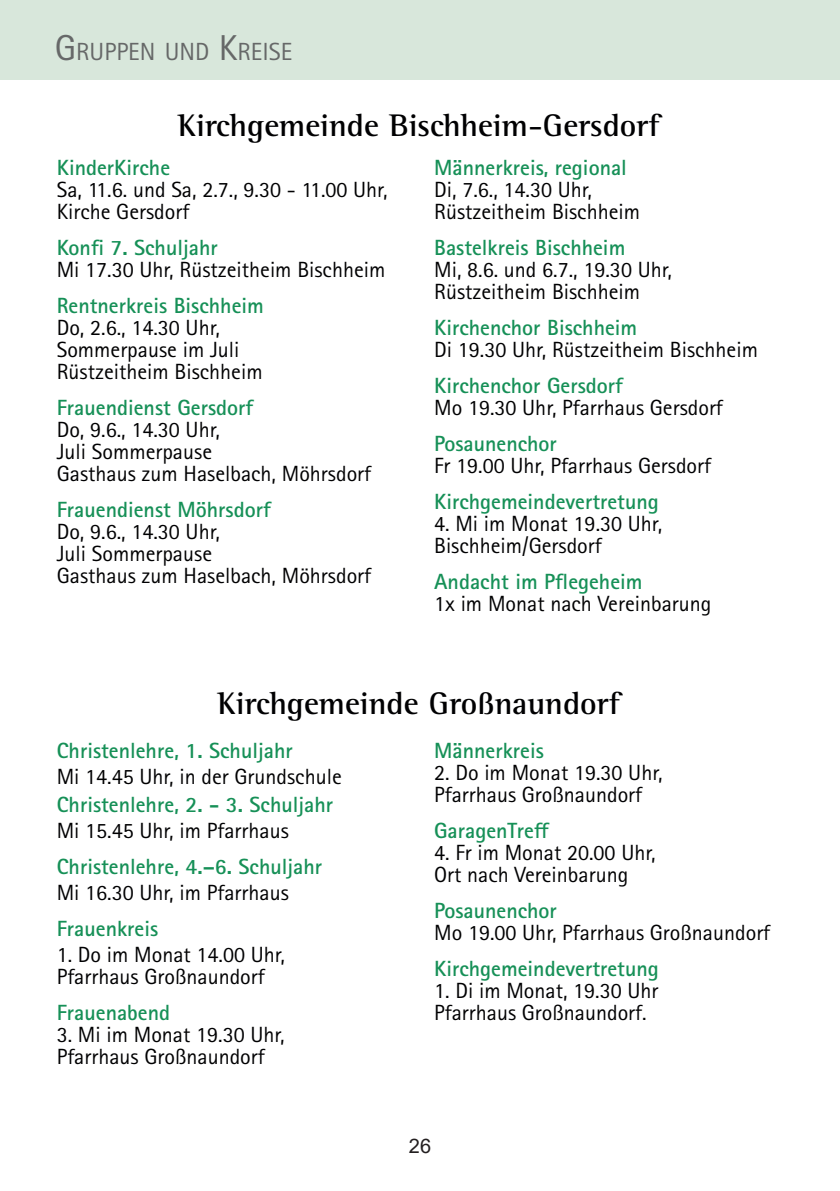
<style>
.page{position:relative;width:840px;height:1191px;background:#fff}
.page>*{position:absolute;margin:0;border:0;box-sizing:border-box;transform-origin:0 0}
.t1{font:700 32px "Rotis Semi Serif Pro";color:#000002}
.t2{font:24.8px "Rotis Sans Serif Pro";color:#666868}
.t3{font:22px/22px "Rotis Sans Serif Pro";color:#000002}
.t4{font:700 22px "Rotis Sans Serif Pro";color:#169057}
.t5{font:20px "Arial";color:#231f20}
.s1{font-size:36px}
</style>
<div class="page">
<div style="left:0;top:0;width:839px;height:79px;background:#d8e7db"></div>
<p class="t2" style="left:55px;top:43px;width:239px"><span class="s1">G</span>RUPPEN UND <span class="s1">K</span>REISE</p>
<h1 class="t1" style="left:178px;top:113px;width:483px">Kirchgemeinde Bischheim-Gersdorf</h1>
<p class="t4" style="left:57px;top:160px;width:115px">KinderKirche</p>
<p class="t3" style="left:57px;top:182px;width:332px">Sa, 11.6. und Sa, 2.7., 9.30 - 11.00 Uhr,<br>Kirche Gersdorf</p>
<p class="t4" style="left:57px;top:240px;width:162px">Konfi 7. Schuljahr</p>
<p class="t3" style="left:57px;top:262px;width:330px">Mi 17.30 Uhr, Rüstzeitheim Bischheim</p>
<p class="t4" style="left:57px;top:298px;width:208px">Rentnerkreis Bischheim</p>
<p class="t3" style="left:57px;top:320px;width:207px">Do, 2.6., 14.30 Uhr,<br>Sommerpause im Juli<br>Rüstzeitheim Bischheim</p>
<p class="t4" style="left:57px;top:400px;width:198px">Frauendienst Gersdorf</p>
<p class="t3" style="left:57px;top:422px;width:316px">Do, 9.6., 14.30 Uhr,<br>Juli Sommerpause<br>Gasthaus zum Haselbach, Möhrsdorf</p>
<p class="t4" style="left:57px;top:502px;width:215px">Frauendienst Möhrsdorf</p>
<p class="t3" style="left:57px;top:524px;width:316px">Do, 9.6., 14.30 Uhr,<br>Juli Sommerpause<br>Gasthaus zum Haselbach, Möhrsdorf</p>
<p class="t4" style="left:434px;top:160px;width:194px">Männerkreis, regional</p>
<p class="t3" style="left:434px;top:182px;width:207px">Di, 7.6., 14.30 Uhr,<br>Rüstzeitheim Bischheim</p>
<p class="t4" style="left:434px;top:240px;width:193px">Bastelkreis Bischheim</p>
<p class="t3" style="left:434px;top:262px;width:239px">Mi, 8.6. und 6.7., 19.30 Uhr,<br>Rüstzeitheim Bischheim</p>
<p class="t4" style="left:434px;top:320px;width:204px">Kirchenchor Bischheim</p>
<p class="t3" style="left:434px;top:342px;width:325px">Di 19.30 Uhr, Rüstzeitheim Bischheim</p>
<p class="t4" style="left:434px;top:378px;width:190px">Kirchenchor Gersdorf</p>
<p class="t3" style="left:434px;top:400px;width:290px">Mo 19.30 Uhr, Pfarrhaus Gersdorf</p>
<p class="t4" style="left:434px;top:436px;width:124px">Posaunenchor</p>
<p class="t3" style="left:434px;top:458px;width:278px">Fr 19.00 Uhr, Pfarrhaus Gersdorf</p>
<p class="t4" style="left:434px;top:494px;width:226px">Kirchgemeindevertretung</p>
<p class="t3" style="left:434px;top:516px;width:229px">4. Mi im Monat 19.30 Uhr,<br>Bischheim/Gersdorf</p>
<p class="t4" style="left:434px;top:574px;width:210px">Andacht im Pflegeheim</p>
<p class="t3" style="left:434px;top:596px;width:278px">1x im Monat nach Vereinbarung</p>
<h1 class="t1" style="left:217px;top:691px;width:404px">Kirchgemeinde Großnaundorf</h1>
<p class="t4" style="left:57px;top:742px;width:237px">Christenlehre, 1. Schuljahr</p>
<p class="t3" style="left:57px;top:768px;width:286px">Mi 14.45 Uhr, in der Grundschule</p>
<p class="t4" style="left:57px;top:796px;width:278px">Christenlehre, 2. - 3. Schuljahr</p>
<p class="t3" style="left:57px;top:822px;width:233px">Mi 15.45 Uhr, im Pfarrhaus</p>
<p class="t4" style="left:57px;top:858px;width:267px">Christenlehre, 4.–6. Schuljahr</p>
<p class="t3" style="left:57px;top:884px;width:233px">Mi 16.30 Uhr, im Pfarrhaus</p>
<p class="t4" style="left:57px;top:920px;width:103px">Frauenkreis</p>
<p class="t3" style="left:57px;top:946px;width:230px">1. Do im Monat 14.00 Uhr,<br>Pfarrhaus Großnaundorf</p>
<p class="t4" style="left:57px;top:1004px;width:115px">Frauenabend</p>
<p class="t3" style="left:57px;top:1026px;width:229px">3. Mi im Monat 19.30 Uhr,<br>Pfarrhaus Großnaundorf</p>
<p class="t4" style="left:434px;top:742px;width:111px">Männerkreis</p>
<p class="t3" style="left:434px;top:764px;width:230px">2. Do im Monat 19.30 Uhr,<br>Pfarrhaus Großnaundorf</p>
<p class="t4" style="left:434px;top:822px;width:117px">GaragenTreff</p>
<p class="t3" style="left:434px;top:844px;width:223px">4. Fr im Monat 20.00 Uhr,<br>Ort nach Vereinbarung</p>
<p class="t4" style="left:434px;top:902px;width:124px">Posaunenchor</p>
<p class="t3" style="left:434px;top:924px;width:337px">Mo 19.00 Uhr, Pfarrhaus Großnaundorf</p>
<p class="t4" style="left:434px;top:960px;width:226px">Kirchgemeindevertretung</p>
<p class="t3" style="left:434px;top:982px;width:226px">1. Di im Monat, 19.30 Uhr<br>Pfarrhaus Großnaundorf.</p>
<p class="t5" style="left:408px;top:1138px;width:24px">26</p>
</div>
